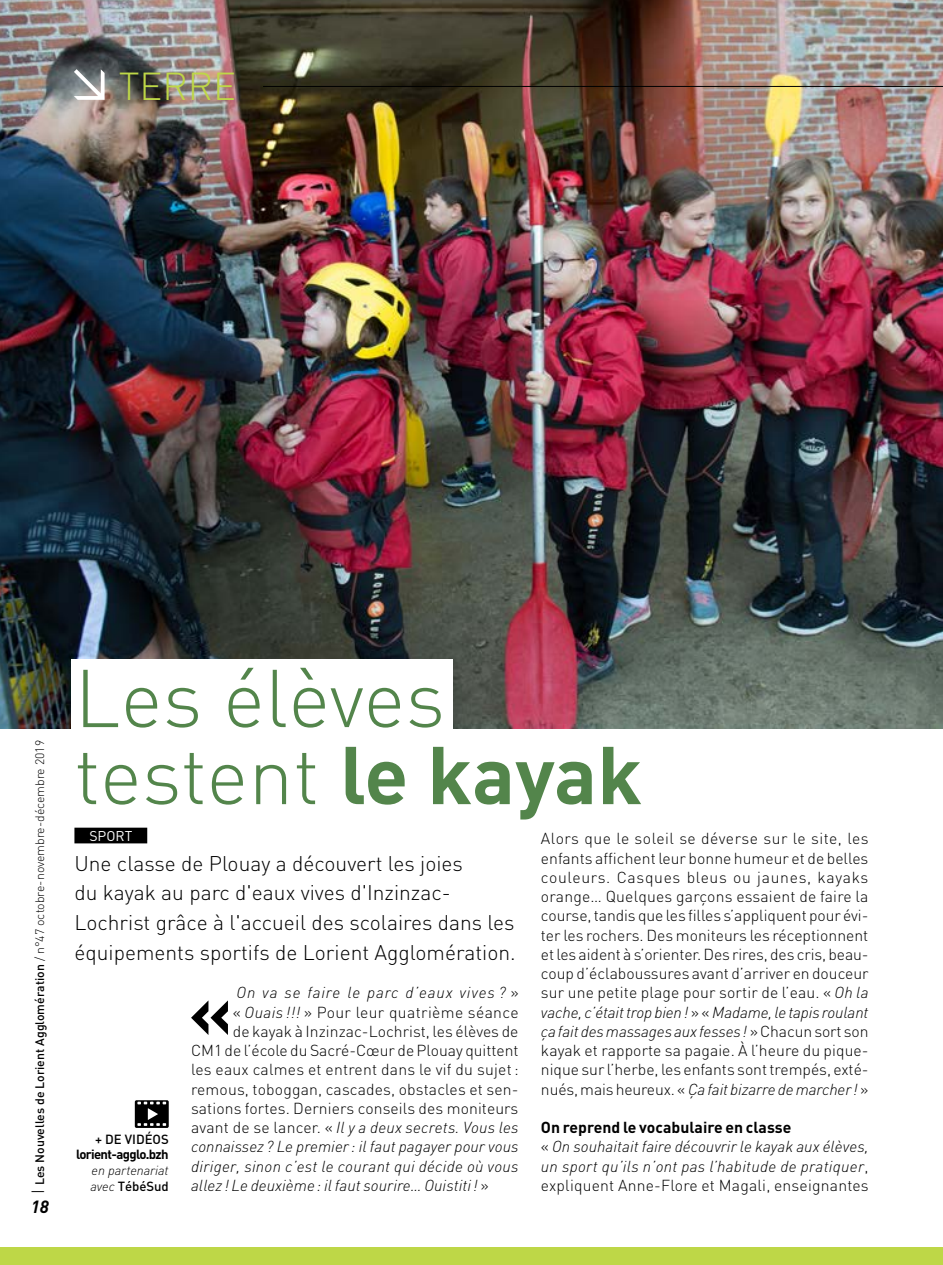
<style>
.page{position:relative;width:943px;height:1265px;background:#fff}
.page>*{position:absolute;margin:0;border:0;box-sizing:border-box;transform-origin:0 0}
.t1{font:300 80.5px/77px "DIN";color:#53854b}
.t2{font:700 69.83px "DIN";color:#000}
.t3{font:300 38.5px "DIN";color:#bed747}
.t4{font:300 21px/29.8px "DIN";color:#000}
.t5{font:italic 700 17.5px "DIN";color:#000}
.t6{font:300 15.75px/19.2px "DIN";color:#000;text-align:justify}
.t7{font:italic 300 15.75px/19.2px "DIN";letter-spacing:.005em;color:#000}
.t8{font:300 15.75px "DIN";letter-spacing:.025em;color:#000}
.t9{font:italic 300 15.75px "DIN";letter-spacing:.05em;color:#000}
.t10{font:14px "DIN";color:#fff}
.t11{font:italic 300 13.12px/15.8px "DIN";letter-spacing:-.005em;color:#000}
.t12{font:700 13.12px "DIN";letter-spacing:-.05em;color:#000}
.t13{font:500 13.12px "DIN";letter-spacing:-.005em;color:#000}
.t14{font:500 12.25px "DIN";color:#000}
.s1{color:#fff}
.s2{font-weight:300;font-size:17.5px}
.s3{font-weight:300}
.s4{font-weight:700}
.s5{font-weight:500;font-style:normal}
.s6{font-style:normal}
.s7{font-style:italic}
.s8{font-weight:700;font-style:normal}
</style>
<div class="page">
<div style="left:0;top:1248px;width:943px;height:17px;background:#bed747"></div>
<img style="left:0;top:0;width:943px;height:729px">
<div style="left:72px;top:660px;width:381px;height:82px;background:#fff"></div>
<div style="left:74px;top:828px;width:73px;height:15px;background:#000"></div>
<svg style="left:135px;top:1100px;width:34px;height:28px"></svg>
<hr style="left:263px;top:86px;width:680px;height:1px;background:#000">
<h3 class="t3" style="left:69px;top:62px;width:168px"><span class="s1">➢</span> TERRE</h3>
<p class="t14" style="left:32px;top:1194px;width:456px;rotate:-90deg"><span class="s2">I</span> Les Nouvelles de Lorient Agglomération <span class="s3">/ n°47 octobre-novembre-décembre 2019</span></p>
<p class="t5" style="left:31px;top:1195px;width:20px">18</p>
<h1 class="t1" style="left:74px;top:659px;width:569px">Les élèves testent <span class="s4">le kayak</span></h1>
<p class="t10" style="left:89px;top:827px;width:45px">SPORT</p>
<h3 class="t4" style="left:74px;top:848px;width:443px">Une classe de Plouay a découvert les joies<br>du kayak au parc d'eaux vives d'Inzinzac-Lochrist grâce à l'accueil des scolaires dans les équipements sportifs de Lorient Agglomération.</h3>
<p class="t13" style="left:95px;top:1131px;width:75px">+ DE VIDÉOS</p>
<p class="t12" style="left:76px;top:1146px;width:94px">lorient-agglo.bzh</p>
<p class="t11" style="left:90px;top:1162px;width:80px">en partenariat avec <span class="s5">TébéSud</span></p>
<p class="t9" style="left:236px;top:983px;width:284px">On va se faire le parc d’eaux vives ? <span class="s6">»</span></p>
<p class="t8" style="left:233px;top:1002px;width:287px">« <span class="s7">Ouais !!!</span> » Pour leur quatrième séance</p>
<p class="t6" style="left:233px;top:1021px;width:287px">de kayak à Inzinzac-Lochrist, les élèves de</p>
<p class="t6" style="left:191px;top:1041px;width:329px">CM1 de l’école du Sacré-Cœur de Plouay quittent</p>
<p class="t6" style="left:191px;top:1060px;width:329px">les eaux calmes et entrent dans le vif du sujet:</p>
<p class="t6" style="left:191px;top:1079px;width:329px">remous, toboggan, cascades, obstacles et sen-</p>
<p class="t6" style="left:191px;top:1098px;width:329px">sations fortes. Derniers conseils des moniteurs</p>
<p class="t7" style="left:191px;top:1118px;width:329px"><span class="s6">avant de se lancer. «</span> Il y a deux secrets. Vous les</p>
<p class="t7" style="left:191px;top:1137px;width:329px">connaissez ? Le premier: il faut pagayer pour vous</p>
<p class="t7" style="left:191px;top:1156px;width:329px">diriger, sinon c’est le courant qui décide où vous</p>
<p class="t7" style="left:191px;top:1175px;width:299px">allez ! Le deuxième : il faut sourire… Ouistiti! <span class="s6">»</span></p>
<h2 class="t2" style="left:189px;top:966px;width:45px">«</h2>
<p class="t6" style="left:541px;top:829px;width:329px">Alors que le soleil se déverse sur le site, les enfants affichent leur bonne humeur et de belles couleurs. Casques bleus ou jaunes, kayaks orange… Quelques garçons essaient de faire la course, tandis que les filles s’appliquent pour évi&shy;ter les rochers. Des moniteurs les réceptionnent et les aident à s’orienter. Des rires, des cris, beau&shy;coup d’éclaboussures avant d’arriver en douceur sur une petite plage pour sortir de l’eau. « <span class="s7">Oh la vache, c’était trop bien!</span> » « <span class="s7">Madame, le tapis roulant ça fait des massages aux fesses!</span> » Chacun sort son kayak et rapporte sa pagaie. À l’heure du pique&shy;nique sur l’herbe, les enfants sont trempés, exté&shy;nués, mais heureux. « <span class="s7">Ça fait bizarre de marcher!</span> »</p>
<p class="t7" style="left:541px;top:1118px;width:329px"><span class="s8">On reprend le vocabulaire en classe<br></span><span class="s6">«</span> On souhaitait faire découvrir le kayak aux élèves, un sport qu’ils n’ont pas l’habitude de pratiquer<span class="s6">, expliquent Anne-Flore et Magali, enseignantes</span></p>
</div>
